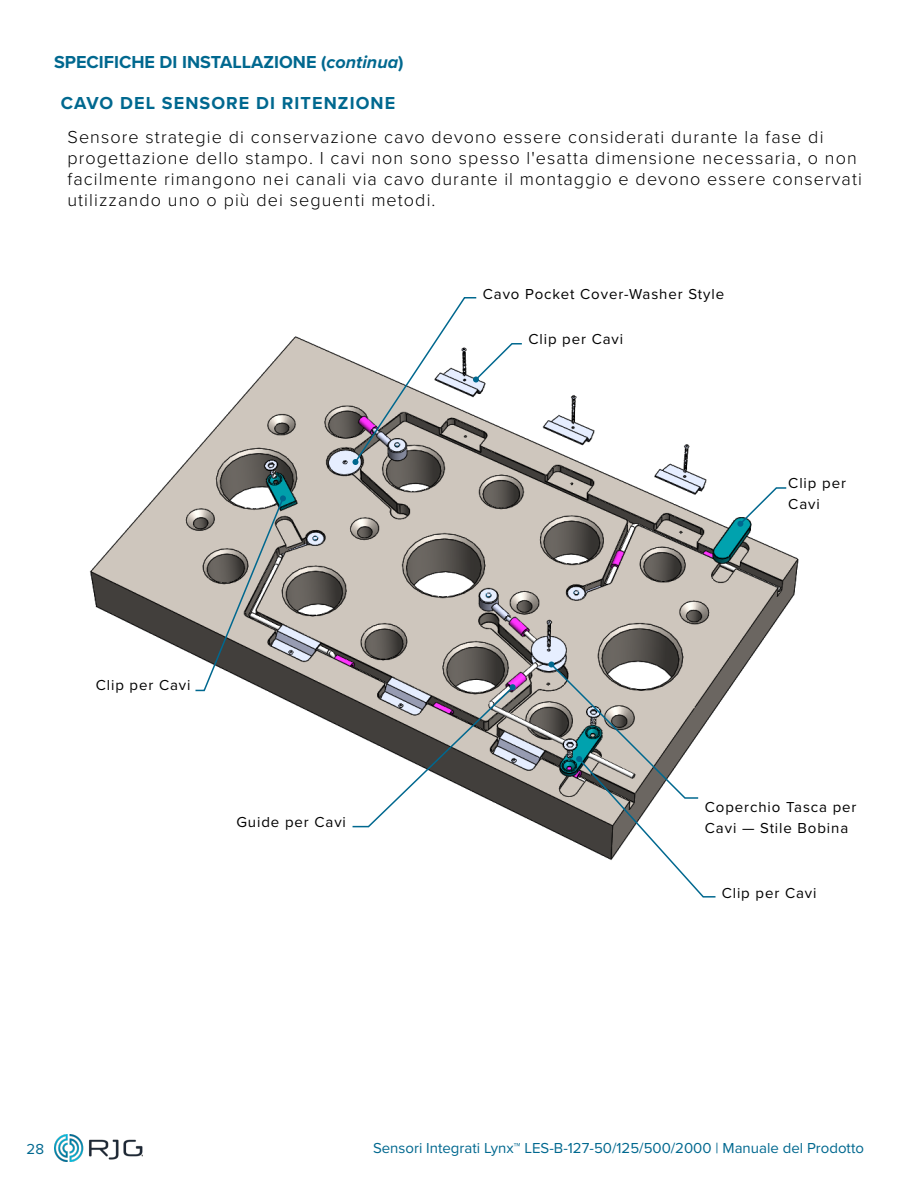
<style>
.page{position:relative;width:918px;height:1188px;background:#fff}
.page>*{position:absolute;margin:0;border:0;box-sizing:border-box;transform-origin:0 0}
.t1{font:300 18px/21px "Proxima Nova";letter-spacing:.06em;color:#000}
.t2{font:700 18px "Proxima Nova";color:#00688f}
.t3{font:700 18px "Proxima Nova";letter-spacing:.06em;color:#00688f}
.t4{font:15px/21px "Proxima Nova";letter-spacing:.06em;color:#000}
.t5{font:15px "Proxima Nova";color:#00688f}
.s1{font-style:italic}
</style>
<div class="page">
<img style="left:54px;top:1134px;width:88px;height:27px">
<img style="left:89px;top:336px;width:710px;height:494px">
<svg style="left:737px;top:486px;width:51px;height:41px"></svg>
<svg style="left:352px;top:297px;width:171px;height:168px"></svg>
<svg style="left:548px;top:662px;width:169px;height:236px"></svg>
<svg style="left:351px;top:684px;width:165px;height:144px"></svg>
<svg style="left:194px;top:495px;width:92px;height:197px;background:#a3a19c"></svg>
<p class="t2" style="left:54px;top:49px;width:351px">SPECIFICHE DI INSTALLAZIONE (<span class="s1">continua</span>)</p>
<p class="t3" style="left:61px;top:89px;width:336px">CAVO DEL SENSORE DI RITENZIONE</p>
<p class="t1" style="left:68px;top:126px;width:796px">Sensore strategie di conservazione cavo devono essere considerati durante la fase di progettazione dello stampo. I cavi non sono spesso l'esatta dimensione necessaria, o non facilmente rimangono nei canali via cavo durante il montaggio e devono essere conservati utilizzando uno o più dei seguenti metodi.</p>
<p class="t4" style="left:96px;top:674px;width:96px">Clip per Cavi</p>
<p class="t4" style="left:236px;top:811px;width:111px">Guide per Cavi</p>
<p class="t4" style="left:483px;top:283px;width:243px">Cavo Pocket Cover-Washer Style</p>
<p class="t4" style="left:528px;top:327px;width:96px">Clip per Cavi</p>
<p class="t4" style="left:788px;top:472px;width:59px">Clip per<br>Cavi</p>
<p class="t4" style="left:705px;top:796px;width:153px">Coperchio Tasca per<br>Cavi — Stile Bobina</p>
<p class="t4" style="left:722px;top:881px;width:96px">Clip per Cavi</p>
<p class="t5" style="left:27px;top:1137px;width:19px">28</p>
<p class="t5" style="left:373px;top:1136px;width:492px">Sensori Integrati Lynx™ LES‑B‑127‑50/125/500/2000 | Manuale del Prodotto</p>
</div>
